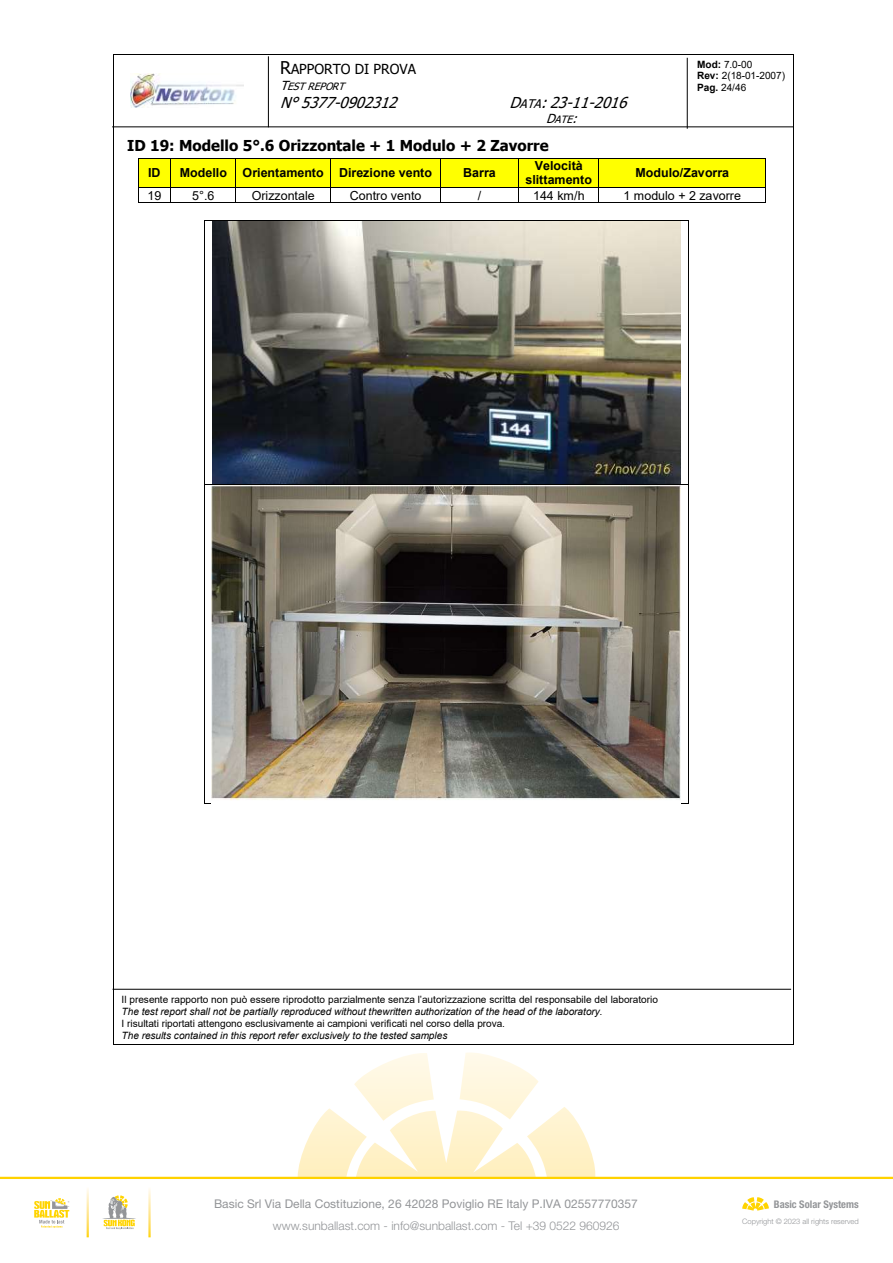
<style>
.page{position:relative;width:893px;height:1263px;background:#fff}
.page>*{position:absolute;margin:0;border:0;box-sizing:border-box;transform-origin:0 0}
.t1{font:700 15px "Tahoma";color:#000}
.t2{font:italic 15px "Tahoma";color:#000}
.t3{font:13.8px "Tahoma";color:#000}
.t4{font:700 12.45px/14.2px "Arial";color:#000;text-align:center}
.t5{font:12.45px "Arial";color:#000}
.t6{font:12px "Helvetica Neue LT Pro";color:#939598}
.t7{font:300 12px "Helvetica Neue LT Pro";color:#939598}
.t8{font:700 condensed 10.5px "Helvetica Neue LT Pro";color:#939598}
.t9{font:10.05px/11.6px "Arial";letter-spacing:-.005em;color:#000}
.t10{font:italic 10.05px "Arial";letter-spacing:-.005em;color:#000}
.t11{font:italic 10.05px "Tahoma";color:#000}
.t12{font:300 7.5px "Helvetica Neue LT Pro";color:#939598}
.s1{font-size:17.55px}
.s2{font-size:12.45px}
.s3{font-size:11.85px}
.s4{font-weight:700}
</style>
<div class="page">
<svg style="left:298px;top:1053px;width:299px;height:124px"></svg>
<hr style="left:0;top:1177px;width:893px;height:2px;background:#ffd200">
<svg style="left:742px;top:1197px;width:27px;height:14px"></svg>
<svg style="left:34px;top:1198px;width:35px;height:30px"></svg>
<svg style="left:102px;top:1195px;width:34px;height:34px"></svg>
<img style="left:131px;top:74px;width:113px;height:34px">
<hr style="left:113px;top:989px;width:678px;height:1px;background:#000">
<hr style="left:112px;top:126px;width:681px;height:1px;background:#000">
<hr style="left:268px;top:56px;width:1px;height:71px;background:#000">
<hr style="left:687px;top:58px;width:1px;height:71px;background:#000">
<div style="left:139px;top:159px;width:32px;height:28px;background:#ff0"></div>
<div style="left:171px;top:159px;width:65px;height:28px;background:#ff0"></div>
<div style="left:236px;top:159px;width:95px;height:28px;background:#ff0"></div>
<div style="left:331px;top:159px;width:109px;height:28px;background:#ff0"></div>
<div style="left:441px;top:159px;width:77px;height:28px;background:#ff0"></div>
<div style="left:519px;top:159px;width:80px;height:28px;background:#ff0"></div>
<div style="left:599px;top:159px;width:167px;height:28px;background:#ff0"></div>
<hr style="left:138px;top:158px;width:32px;height:1px;background:#000">
<hr style="left:171px;top:158px;width:65px;height:1px;background:#000">
<hr style="left:236px;top:158px;width:95px;height:1px;background:#000">
<hr style="left:331px;top:158px;width:109px;height:1px;background:#000">
<hr style="left:441px;top:158px;width:77px;height:1px;background:#000">
<hr style="left:519px;top:158px;width:80px;height:1px;background:#000">
<hr style="left:599px;top:158px;width:167px;height:1px;background:#000">
<hr style="left:138px;top:187px;width:32px;height:1px;background:#000">
<hr style="left:171px;top:187px;width:65px;height:1px;background:#000">
<hr style="left:236px;top:187px;width:95px;height:1px;background:#000">
<hr style="left:331px;top:187px;width:109px;height:1px;background:#000">
<hr style="left:441px;top:187px;width:77px;height:1px;background:#000">
<hr style="left:519px;top:187px;width:80px;height:1px;background:#000">
<hr style="left:599px;top:187px;width:167px;height:1px;background:#000">
<svg style="left:138px;top:159px;width:1px;height:43px"></svg>
<hr style="left:138px;top:202px;width:32px;height:1px;background:#000">
<svg style="left:170px;top:158px;width:1px;height:45px"></svg>
<hr style="left:171px;top:202px;width:65px;height:1px;background:#000">
<hr style="left:236px;top:202px;width:95px;height:1px;background:#000">
<hr style="left:331px;top:202px;width:109px;height:1px;background:#000">
<svg style="left:440px;top:158px;width:1px;height:45px"></svg>
<hr style="left:441px;top:202px;width:77px;height:1px;background:#000">
<svg style="left:518px;top:158px;width:1px;height:45px"></svg>
<hr style="left:519px;top:202px;width:80px;height:1px;background:#000">
<hr style="left:599px;top:202px;width:167px;height:1px;background:#000">
<hr style="left:205px;top:220px;width:483px;height:1px;background:#000">
<hr style="left:204px;top:221px;width:1px;height:263px;background:#000">
<hr style="left:688px;top:221px;width:1px;height:263px;background:#000">
<hr style="left:205px;top:484px;width:483px;height:1px;background:#000">
<hr style="left:204px;top:484px;width:1px;height:320px;background:#000">
<hr style="left:205px;top:804px;width:483px;height:1px;background:#000">
<hr style="left:688px;top:484px;width:1px;height:320px;background:#000">
<img style="left:213px;top:221px;width:467px;height:263px">
<img style="left:211px;top:485px;width:470px;height:315px">
<hr style="left:113px;top:55px;width:681px;height:1px;background:#000">
<hr style="left:113px;top:55px;width:1px;height:989px;background:#000">
<hr style="left:794px;top:55px;width:1px;height:989px;background:#000">
<hr style="left:113px;top:1044px;width:681px;height:1px;background:#000">
<h2 class="t3" style="left:280px;top:60px;width:137px"><span class="s1">R</span>APPORTO DI PROVA</h2>
<p class="t11" style="left:280px;top:80px;width:70px"><span class="s2">T</span>ESTREPORT</p>
<h1 class="t2" style="left:280px;top:92px;width:125px">N° 5377-0902312</h1>
<h1 class="t2" style="left:509px;top:92px;width:126px">D<span class="s3">ATA</span>: 23-11-2016</h1>
<p class="t11" style="left:546px;top:113px;width:38px"><span class="s2">D</span>ATE<span class="s2">:</span></p>
<p class="t9" style="left:697px;top:59px;width:89px"><span class="s4">Mod:</span> 7.0-00<br><span class="s4">Rev:</span> 2(18-01-2007)<br><span class="s4">Pag.</span> 24/46</p>
<h1 class="t1" style="left:127px;top:135px;width:423px">ID 19: Modello 5°.6 Orizzontale + 1 Modulo + 2 Zavorre</h1>
<p class="t4" style="left:148px;top:166px;width:14px">ID</p>
<p class="t4" style="left:180px;top:166px;width:49px">Modello</p>
<p class="t4" style="left:243px;top:166px;width:191px">Orientamento Direzione vento</p>
<p class="t4" style="left:463px;top:166px;width:34px">Barra</p>
<p class="t4" style="left:525px;top:159px;width:68px">Velocità slittamento</p>
<p class="t4" style="left:635px;top:166px;width:95px">Modulo/Zavorra</p>
<p class="t5" style="left:147px;top:187px;width:15px">19</p>
<p class="t5" style="left:192px;top:187px;width:24px">5°.6</p>
<p class="t5" style="left:252px;top:187px;width:65px">Orizzontale</p>
<p class="t5" style="left:350px;top:187px;width:73px">Contro vento</p>
<p class="t5" style="left:478px;top:187px;width:5px">/</p>
<p class="t5" style="left:533px;top:187px;width:53px">144 km/h</p>
<p class="t5" style="left:623px;top:187px;width:119px">1 modulo + 2 zavorre</p>
<p class="t9" style="left:122px;top:994px;width:538px">Il presente rapporto non può essere riprodotto parzialmente senza l’autorizzazione scritta del responsabile del laboratorio</p>
<p class="t10" style="left:122px;top:1004px;width:483px">The test report shall not be partially reproduced without thewritten authorization of the head of the laboratory.</p>
<p class="t9" style="left:122px;top:1018px;width:385px">I risultati riportati attengono esclusivamente ai campioni verificati nel corso della prova.</p>
<p class="t10" style="left:122px;top:1029px;width:327px">The results contained in this report refer exclusively to the tested samples</p>
<p class="t6" style="left:214px;top:1197px;width:425px">Basic Srl Via Della Costituzione, 26 42028 Poviglio RE Italy P.IVA 02557770357</p>
<p class="t7" style="left:273px;top:1218px;width:348px">www.sunballast.com - info@sunballast.com - Tel +39 0522 960926</p>
<p class="t12" style="left:742px;top:1216px;width:118px">Copyright © 2023 all rights reserved</p>
<p class="t8" style="left:774px;top:1197px;width:86px">Basic Solar Systems</p>
</div>
